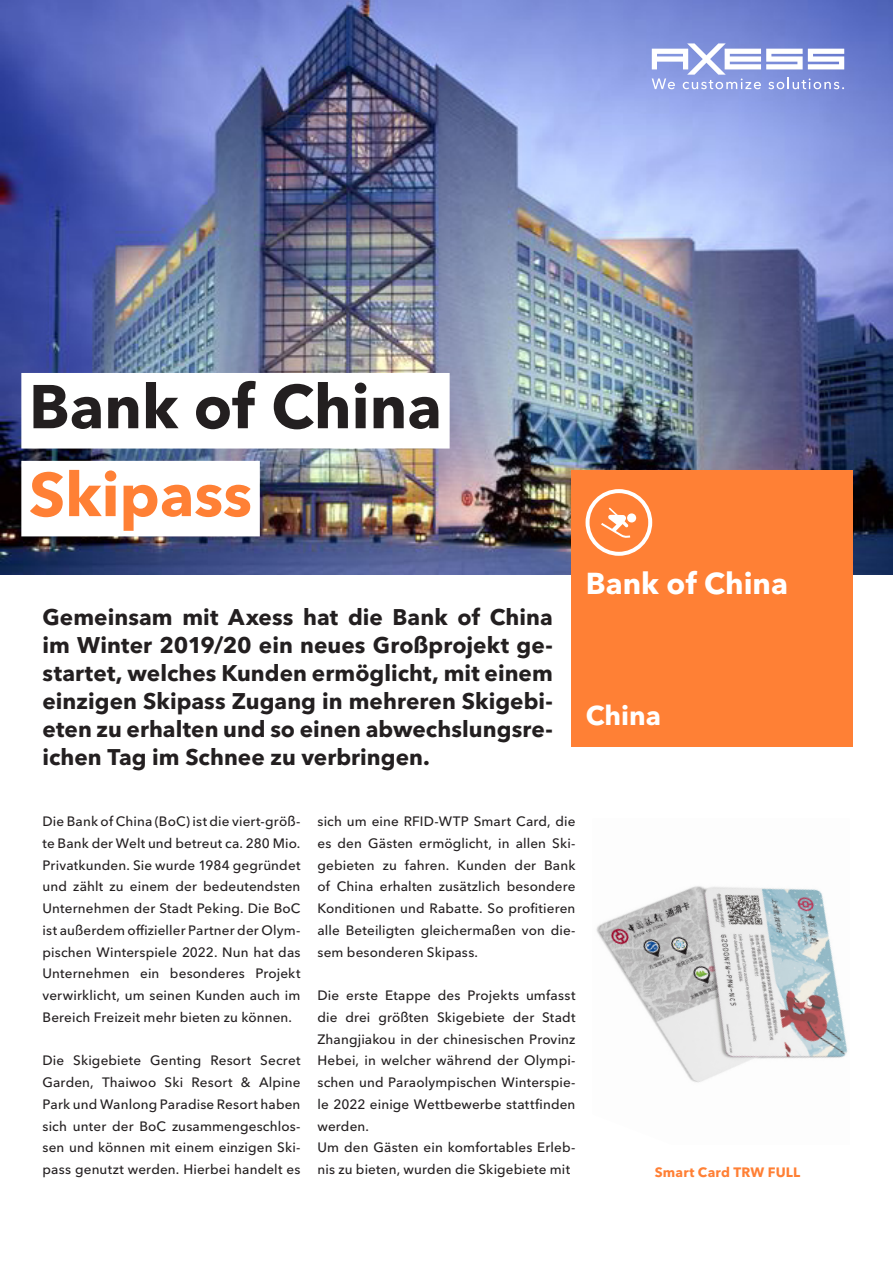
<style>
.page{position:relative;width:893px;height:1263px;background:#fff}
.page>*{position:absolute;margin:0;border:0;box-sizing:border-box;transform-origin:0 0}
.t1{font:700 61.2px "Avenir Next Cyr";color:#231f20}
.t2{font:700 61.2px "Avenir Next Cyr";color:#ff8035}
.t3{font:700 30px "Avenir Next Cyr";color:#fff}
.t4{font:700 27px "Avenir Next Cyr";color:#fff}
.t5{font:700 22.5px/28px "Avenir Next Cyr";letter-spacing:.005em;color:#231f20;text-align:justify}
.Fließtext{font:500 13.5px/21.8px "Avenir Next Cyr";letter-spacing:.01em;color:#231f20;text-align:justify}
.Fließtext-2{font:700 13.5px "Avenir Next Cyr";letter-spacing:.015em;color:#ff8035}
</style>
<div class="page">
<img style="left:0;top:0;width:893px;height:574px">
<svg style="left:652px;top:43px;width:192px;height:46px"></svg>
<div style="left:21px;top:373px;width:429px;height:75px;background:#fff"></div>
<div style="left:21px;top:461px;width:239px;height:75px;background:#fff"></div>
<div style="left:571px;top:470px;width:281px;height:276px;background:#ff8035"></div>
<svg style="left:585px;top:489px;width:67px;height:67px"></svg>
<img style="left:596px;top:886px;width:252px;height:197px">
<p class="t1" style="left:29px;top:369px;width:414px">Bank of China</p>
<p class="t2" style="left:29px;top:457px;width:225px">Skipass</p>
<p class="t5" style="left:43px;top:603px;width:512px">Gemeinsam mit Axess hat die Bank of China im Winter 2019/20 ein neues Großprojekt ge&shy;startet, welches Kunden ermöglicht, mit einem einzigen Skipass Zugang in mehreren Skigebi&shy;eten zu erhalten und so einen abwechslungsre&shy;ichen Tag im Schnee zu verbringen.</p>
<p class="t3" style="left:586px;top:565px;width:204px">Bank of China</p>
<p class="t4" style="left:586px;top:699px;width:77px">China</p>
<p class="Fließtext" style="left:43px;top:810px;width:259px">Die Bank of China (BoC) ist die viert-größ&shy;te Bank der Welt und betreut ca. 280 Mio.<br>Privatkunden. Sie wurde 1984 gegründet und zählt zu einem der bedeutendsten Unternehmen der Stadt Peking. Die BoC ist außerdem offizieller Partner der Olym&shy;pischen Winterspiele 2022. Nun hat das Unternehmen ein besonderes Projekt verwirklicht, um seinen Kunden auch im Bereich Freizeit mehr bieten zu können.</p>
<p class="Fließtext" style="left:43px;top:1050px;width:259px">Die Skigebiete Genting Resort Secret Garden, Thaiwoo Ski Resort &amp; Alpine Park und Wanlong Paradise Resort haben sich unter der BoC zusammengeschlos&shy;sen und können mit einem einzigen Ski&shy;pass genutzt werden. Hierbei handelt es</p>
<p class="Fließtext" style="left:317px;top:810px;width:259px">sich um eine RFID-WTP Smart Card, die es den Gästen ermöglicht, in allen Ski&shy;gebieten zu fahren. Kunden der Bank of China erhalten zusätzlich besondere Konditionen und Rabatte. So profitieren alle Beteiligten gleichermaßen von die&shy;sem besonderen Skipass.</p>
<p class="Fließtext" style="left:317px;top:984px;width:259px">Die erste Etappe des Projekts umfasst die drei größten Skigebiete der Stadt Zhangjiakou in der chinesischen Provinz Hebei, in welcher während der Olympi&shy;schen und Paraolympischen Winterspie&shy;le 2022 einige Wettbewerbe stattfinden werden.</p>
<p class="Fließtext" style="left:317px;top:1137px;width:259px">Um den Gästen ein komfortables Erleb&shy;nis zu bieten, wurden die Skigebiete mit</p>
<p class="Fließtext-2" style="left:655px;top:1163px;width:147px">Smart Card TRW FULL</p>
</div>
